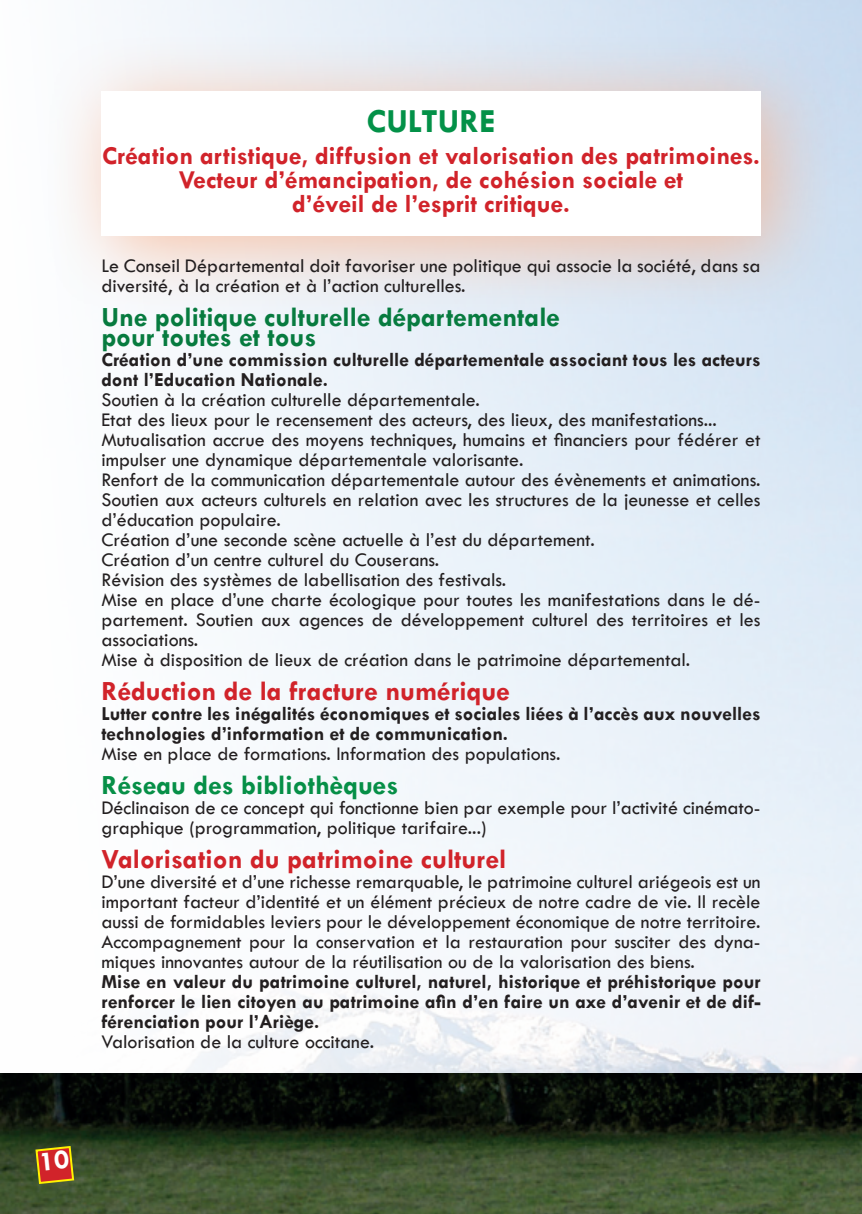
<style>
.page{position:relative;width:862px;height:1214px;background:#fff}
.page>*{position:absolute;margin:0;border:0;box-sizing:border-box;transform-origin:0 0}
.t1{font:700 34px "Tw Cen";color:#039148}
.t2{font:700 28px "Tw Cen";color:#d1232a}
.t3{font:700 28px/20px "Tw Cen";color:#077b3f}
.t4{font:700 28px "Tw Cen";color:#068f47}
.t5{font:700 26px/24px "Tw Cen";color:#d1232a;text-align:center}
.t6{font:20px/20px "Tw Cen";color:#231f20}
.t7{font:700 20px/20px "Tw Cen";color:#231f20}
</style>
<div class="page">
<img style="left:0;top:1073px;width:862px;height:140px">
<div style="left:44px;top:33px;width:798px;height:284px;background:#f9b18b;opacity:.75"></div>
<div style="left:101px;top:91px;width:659px;height:144px;background:#fff"></div>
<svg style="left:34px;top:1144px;width:41px;height:40px;background:#b14e23"></svg>
<h1 class="t1" style="left:366px;top:101px;width:130px">CULTURE</h1>
<h3 class="t5" style="left:102px;top:143px;width:659px">Création artistique, diffusion et valorisation des patrimoines.<br>Vecteur d’émancipation, de cohésion sociale et<br>d’éveil de l’esprit critique.</h3>
<p class="t6" style="left:101px;top:255px;width:661px">Le Conseil Départemental doit favoriser une politique qui associe la société, dans sa diversité, à la création et à l’action culturelles.</p>
<h2 class="t3" style="left:101px;top:306px;width:460px">Une politique culturelle départementale pour toutes et tous</h2>
<p class="t7" style="left:101px;top:349px;width:661px">Création d’une commission culturelle départementale associant tous les acteurs dont l’Education Nationale.</p>
<p class="t6" style="left:101px;top:389px;width:661px">Soutien à la création culturelle départementale.<br>Etat des lieux pour le recensement des acteurs, des lieux, des manifestations...<br>Mutualisation accrue des moyens techniques, humains et financiers pour fédérer et impulser une dynamique départementale valorisante.<br>Renfort de la communication départementale autour des évènements et animations.<br>Soutien aux acteurs culturels en relation avec les structures de la jeunesse et celles d’éducation populaire.<br>Création d’une seconde scène actuelle à l’est du département.<br>Création d’un centre culturel du Couserans.<br>Révision des systèmes de labellisation des festivals.<br>Mise en place d’une charte écologique pour toutes les manifestations dans le dé&shy;partement. Soutien aux agences de développement culturel des territoires et les associations.<br>Mise à disposition de lieux de création dans le patrimoine départemental.</p>
<h2 class="t2" style="left:101px;top:674px;width:410px">Réduction de la fracture numérique</h2>
<p class="t7" style="left:101px;top:703px;width:661px">Lutter contre les inégalités économiques et sociales liées à l’accès aux nouvelles technologies d’information et de communication.</p>
<p class="t6" style="left:101px;top:743px;width:460px">Mise en place de formations. Information des populations.</p>
<h2 class="t4" style="left:101px;top:768px;width:298px">Réseau des bibliothèques</h2>
<p class="t6" style="left:101px;top:797px;width:661px">Déclinaison de ce concept qui fonctionne bien par exemple pour l’activité cinémato&shy;graphique (programmation, politique tarifaire...)</p>
<h2 class="t2" style="left:101px;top:842px;width:406px">Valorisation du patrimoine culturel</h2>
<p class="t6" style="left:101px;top:871px;width:661px;text-align:justify">D’une diversité et d’une richesse remarquable, le patrimoine culturel ariégeois est un important facteur d’identité et un élément précieux de notre cadre de vie. Il recèle aussi de formidables leviers pour le développement économique de notre territoire.<br>Accompagnement pour la conservation et la restauration pour susciter des dyna&shy;miques innovantes autour de la réutilisation ou de la valorisation des biens.</p>
<p class="t7" style="left:101px;top:971px;width:661px;text-align:justify">Mise en valeur du patrimoine culturel, naturel, historique et préhistorique pour renforcer le lien citoyen au patrimoine afin d’en faire un axe d’avenir et de dif&shy;férenciation pour l’Ariège.</p>
<p class="t6" style="left:101px;top:1031px;width:274px">Valorisation de la culture occitane.</p>
</div>
